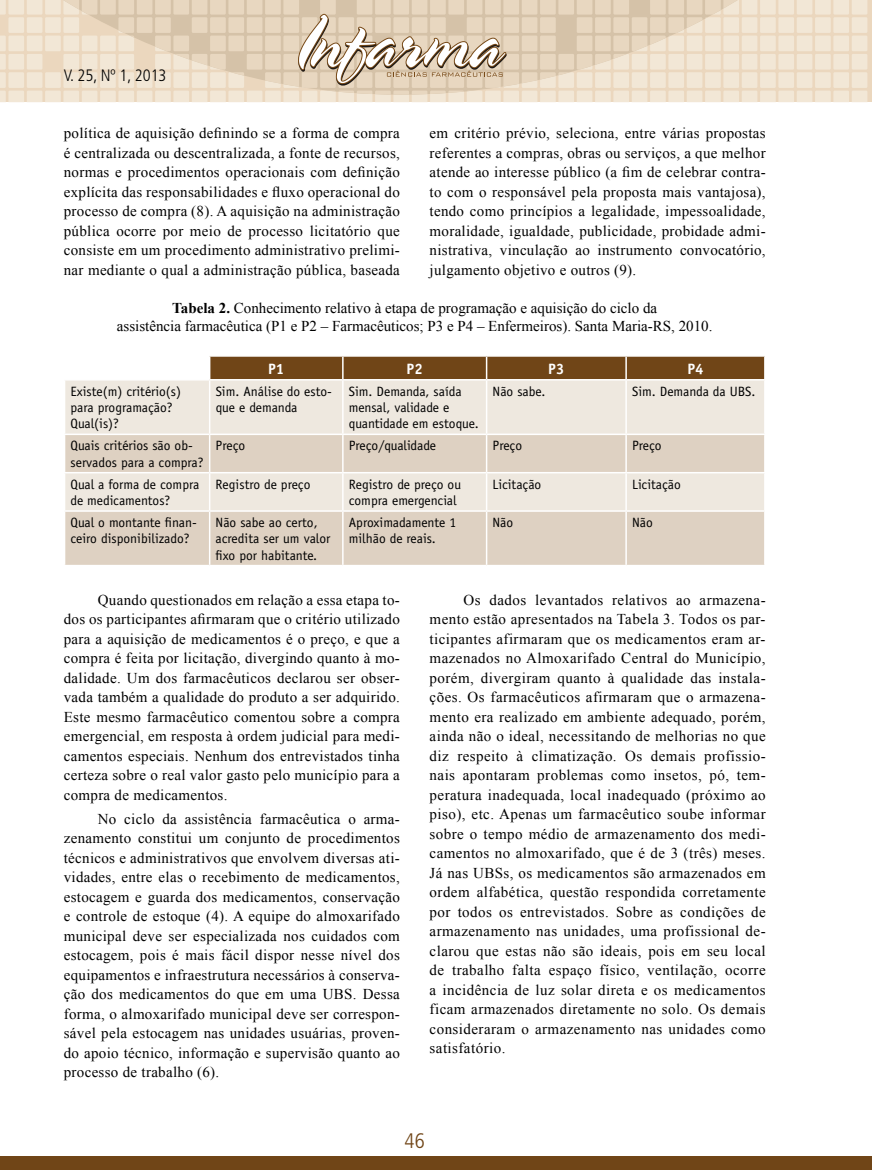
<style>
.page{position:relative;width:872px;height:1170px;background:#fff}
.page>*{position:absolute;margin:0;border:0;box-sizing:border-box;transform-origin:0 0}
.t1{font:300 condensed 21px "Frutiger";color:#704517}
.t2{font:300 condensed 16.5px "Frutiger";color:#000}
.t3{font:15px/19.5px "Times New Roman";letter-spacing:.02em;color:#000;text-align:justify}
.t4{font:15px/18px "Times New Roman";color:#000;text-align:center}
.t5{font:700 15px "Officina Sans";color:#fff}
.t6{font:13.5px/16.2px "Officina Sans";color:#000}
.s1{font-weight:700}
</style>
<div class="page">
<svg style="left:0;top:0;width:867px;height:102px;background:#f0e3d0"></svg>
<svg style="left:29px;top:0;width:743px;height:95px;background:#e8d8c2"></svg>
<svg style="left:298px;top:14px;width:208px;height:72px"></svg>
<hr style="left:871px;top:0;width:1px;height:102px;background:#ebd7be">
<div style="left:0;top:1155px;width:872px;height:14px;background:#704517"></div>
<div style="left:65px;top:380px;width:699px;height:53px;background:#eee8df"></div>
<svg style="left:65px;top:435px;width:699px;height:130px;background:#e3d8cb"></svg>
<div style="left:209px;top:356px;width:556px;height:23px;background:#704517"></div>
<hr style="left:209px;top:380px;width:1px;height:53px;background:#fff">
<hr style="left:342px;top:380px;width:1px;height:53px;background:#fff">
<hr style="left:486px;top:380px;width:1px;height:53px;background:#fff">
<hr style="left:625px;top:380px;width:2px;height:53px;background:#fff">
<hr style="left:209px;top:435px;width:1px;height:37px;background:#fff">
<hr style="left:342px;top:435px;width:1px;height:37px;background:#fff">
<hr style="left:486px;top:435px;width:1px;height:37px;background:#fff">
<hr style="left:625px;top:435px;width:2px;height:37px;background:#fff">
<hr style="left:64px;top:472px;width:146px;height:1px;background:#fff">
<hr style="left:210px;top:472px;width:133px;height:1px;background:#fff">
<hr style="left:209px;top:473px;width:1px;height:37px;background:#fff">
<hr style="left:343px;top:472px;width:143px;height:1px;background:#fff">
<hr style="left:342px;top:473px;width:1px;height:37px;background:#fff">
<hr style="left:486px;top:472px;width:140px;height:1px;background:#fff">
<hr style="left:486px;top:473px;width:1px;height:37px;background:#fff">
<hr style="left:626px;top:472px;width:139px;height:1px;background:#fff">
<hr style="left:625px;top:473px;width:2px;height:37px;background:#fff">
<hr style="left:64px;top:510px;width:146px;height:1px;background:#fff">
<hr style="left:210px;top:510px;width:133px;height:1px;background:#fff">
<hr style="left:209px;top:511px;width:1px;height:54px;background:#fff">
<hr style="left:343px;top:510px;width:143px;height:1px;background:#fff">
<hr style="left:342px;top:511px;width:1px;height:54px;background:#fff">
<hr style="left:486px;top:510px;width:140px;height:1px;background:#fff">
<hr style="left:486px;top:511px;width:1px;height:54px;background:#fff">
<hr style="left:626px;top:510px;width:139px;height:1px;background:#fff">
<hr style="left:625px;top:511px;width:2px;height:54px;background:#fff">
<p class="t2" style="left:64px;top:66px;width:104px">V. 25, Nº 1, 2013</p>
<p class="t3" style="left:64px;top:123px;width:337px">política de aquisição definindo se a forma de compra é centralizada ou descentralizada, a fonte de recursos, normas e procedimentos operacionais com definição explícita das responsabilidades e fluxo operacional do processo de compra (8). A aquisição na administração pública ocorre por meio de processo licitatório que consiste em um procedimento administrativo prelimi&shy;nar mediante o qual a administração pública, baseada</p>
<p class="t3" style="left:429px;top:123px;width:337px">em critério prévio, seleciona, entre várias propostas referentes a compras, obras ou serviços, a que melhor atende ao interesse público (a fim de celebrar contra&shy;to com o responsável pela proposta mais vantajosa), tendo como princípios a legalidade, impessoalidade, moralidade, igualdade, publicidade, probidade admi&shy;nistrativa, vinculação ao instrumento convocatório, julgamento objetivo e outros (9).</p>
<p class="t4" style="left:117px;top:299px;width:597px"><span class="s1">Tabela 2.</span> Conhecimento relativo à etapa de programação e aquisição do ciclo da<br>assistência farmacêutica (P1 e P2 – Farmacêuticos; P3 e P4 – Enfermeiros). Santa Maria-RS, 2010.</p>
<p class="t5" style="left:268px;top:359px;width:18px">P1</p>
<p class="t5" style="left:406px;top:359px;width:18px">P2</p>
<p class="t5" style="left:548px;top:359px;width:18px">P3</p>
<p class="t5" style="left:687px;top:359px;width:18px">P4</p>
<p class="t6" style="left:71px;top:383px;width:112px">Existe(m) critério(s) para programação?<br>Qual(is)?</p>
<p class="t6" style="left:216px;top:383px;width:118px">Sim. Análise do esto&shy;que e demanda</p>
<p class="t6" style="left:349px;top:383px;width:131px">Sim. Demanda, saída mensal, validade e quantidade em estoque.</p>
<p class="t6" style="left:492px;top:383px;width:54px">Não sabe.</p>
<p class="t6" style="left:632px;top:383px;width:125px">Sim. Demanda da UBS.</p>
<p class="t6" style="left:71px;top:438px;width:135px">Quais critérios são ob&shy;servados para a compra?</p>
<p class="t6" style="left:216px;top:438px;width:31px">Preço</p>
<p class="t6" style="left:349px;top:438px;width:89px">Preço/qualidade</p>
<p class="t6" style="left:492px;top:438px;width:31px">Preço</p>
<p class="t6" style="left:632px;top:438px;width:31px">Preço</p>
<p class="t6" style="left:71px;top:476px;width:130px">Qual a forma de compra de medicamentos?</p>
<p class="t6" style="left:216px;top:476px;width:96px">Registro de preço</p>
<p class="t6" style="left:349px;top:476px;width:114px">Registro de preço ou compra emergencial</p>
<p class="t6" style="left:492px;top:476px;width:50px">Licitação</p>
<p class="t6" style="left:632px;top:476px;width:50px">Licitação</p>
<p class="t6" style="left:70px;top:514px;width:128px">Qual o montante finan&shy;ceiro disponibilizado?</p>
<p class="t6" style="left:216px;top:514px;width:116px">Não sabe ao certo, acredita ser um valor fixo por habitante.</p>
<p class="t6" style="left:349px;top:514px;width:109px">Aproximadamente 1 milhão de reais.</p>
<p class="t6" style="left:492px;top:514px;width:22px">Não</p>
<p class="t6" style="left:632px;top:514px;width:22px">Não</p>
<p class="t3" style="left:64px;top:589px;width:338px;text-indent:34px">Quando questionados em relação a essa etapa to&shy;dos os participantes afirmaram que o critério utilizado para a aquisição de medicamentos é o preço, e que a compra é feita por licitação, divergindo quanto à mo&shy;dalidade. Um dos farmacêuticos declarou ser obser&shy;vada também a qualidade do produto a ser adquirido.<br>Este mesmo farmacêutico comentou sobre a compra emergencial, em resposta à ordem judicial para medi&shy;camentos especiais. Nenhum dos entrevistados tinha certeza sobre o real valor gasto pelo município para a compra de medicamentos.</p>
<p class="t3" style="left:64px;top:808px;width:337px;text-indent:34px">No ciclo da assistência farmacêutica o arma&shy;zenamento constitui um conjunto de procedimentos técnicos e administrativos que envolvem diversas ati&shy;vidades, entre elas o recebimento de medicamentos, estocagem e guarda dos medicamentos, conservação e controle de estoque (4). A equipe do almoxarifado municipal deve ser especializada nos cuidados com estocagem, pois é mais fácil dispor nesse nível dos equipamentos e infraestrutura necessários à conserva&shy;ção dos medicamentos do que em uma UBS. Dessa forma, o almoxarifado municipal deve ser correspon&shy;sável pela estocagem nas unidades usuárias, proven&shy;do apoio técnico, informação e supervisão quanto ao processo de trabalho (6).</p>
<p class="t3" style="left:429px;top:589px;width:337px;text-indent:34px">Os dados levantados relativos ao armazena&shy;mento estão apresentados na Tabela 3. Todos os par&shy;ticipantes afirmaram que os medicamentos eram ar&shy;mazenados no Almoxarifado Central do Município, porém, divergiram quanto à qualidade das instala&shy;ções. Os farmacêuticos afirmaram que o armazena&shy;mento era realizado em ambiente adequado, porém, ainda não o ideal, necessitando de melhorias no que diz respeito à climatização. Os demais profissio&shy;nais apontaram problemas como insetos, pó, tem&shy;peratura inadequada, local inadequado (próximo ao piso), etc. Apenas um farmacêutico soube informar sobre o tempo médio de armazenamento dos medi&shy;camentos no almoxarifado, que é de 3 (três) meses.<br>Já nas UBSs, os medicamentos são armazenados em ordem alfabética, questão respondida corretamente por todos os entrevistados. Sobre as condições de armazenamento nas unidades, uma profissional de&shy;clarou que estas não são ideais, pois em seu local de trabalho falta espaço físico, ventilação, ocorre a incidência de luz solar direta e os medicamentos ficam armazenados diretamente no solo. Os demais consideraram o armazenamento nas unidades como satisfatório.</p>
<h1 class="t1" style="left:404px;top:1128px;width:22px">46</h1>
</div>
